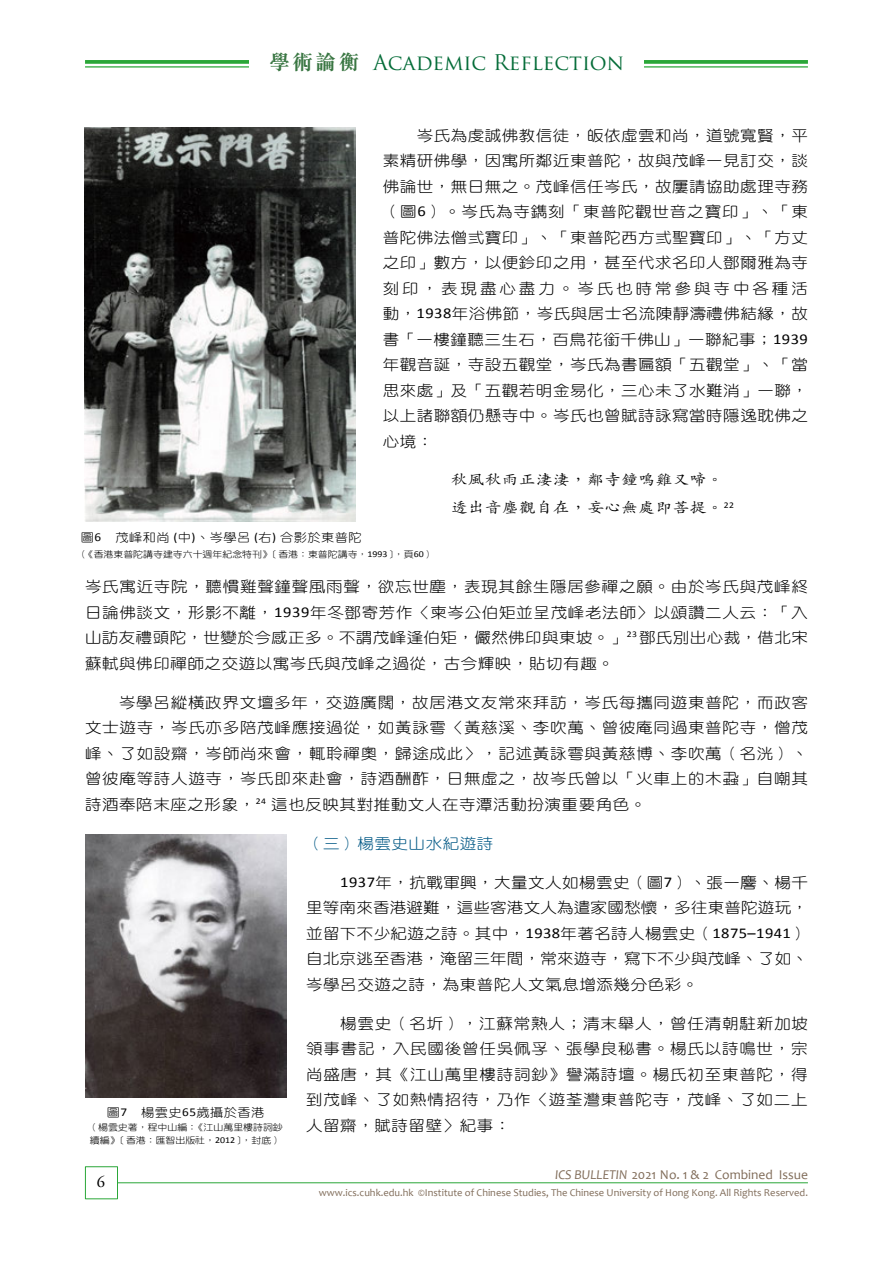
<style>
.page{position:relative;width:893px;height:1263px;background:#fff}
.page>*{position:absolute;margin:0;border:0;box-sizing:border-box;transform-origin:0 0}
.t1{font:21px "Trajan Pro";color:#046c38}
.t2{font:16.5px "Adobe Garamond Pro";color:#000}
.c_BODY_chi{font:15px/25.5px "DF Yuan Lt HK BF";letter-spacing:.035em;color:#000;text-align:justify;scale:1.1 1}
.c_BODY_chi-2{font:15px "Adobe Kaiti Std";letter-spacing:.035em;color:#000;scale:1.1 1}
.c_BODY_chi-3{font:15px "DF Yuan Lt HK BF";letter-spacing:.035em;color:#005885;scale:1.1 1}
.t3{font:13.5px "Candara";color:#816d5a}
.c_BODY_chi-4{font:12px "DF Yuan Lt HK BF";letter-spacing:.035em;color:#000;scale:1.1 1}
.t4{font:10.5px "Candara";color:#816d5a}
.c_BODY_chi-5{font:9px/13.5px "DF Yuan Lt HK BF";color:#000;scale:1.1 1}
.s1{font-family:"M Sung HK";font-weight:700;color:#397642}
.s2{font-family:"Calibri"}
.s3{font-family:"DF Kai Shu SB Estd BF"}
.s4{font-style:italic}
</style>
<div class="page">
<div style="left:85px;top:1166px;width:33px;height:33px;background:#fff;border:1px solid #2aa738"></div>
<hr style="left:117px;top:1182px;width:691px;height:1px;background:#2aa738">
<svg style="left:85px;top:60px;width:723px;height:4px"></svg>
<hr style="left:85px;top:66px;width:723px;height:2px;background:#2aa738">
<div style="left:249px;top:52px;width:395px;height:25px;background:#fff"></div>
<img style="left:85px;top:128px;width:271px;height:393px">
<img style="left:85px;top:834px;width:201px;height:263px">
<h1 class="t1" style="left:269px;top:49px;width:356px"><span class="s1">學術論衡</span> Academic Reflection</h1>
<p class="c_BODY_chi-4" style="left:81px;top:531px;width:257px">圖<span class="s2">6</span> 茂峰和尚 <span class="s2">(</span>中<span class="s2">)</span>、岑學呂 <span class="s2">(</span>右<span class="s2">)</span> 合影於東普陀</p>
<p class="c_BODY_chi" style="left:383px;top:122px;width:388px;text-indent:34px">岑氏為虔誠佛教信徒，皈依虛雲和尚，道號寬賢，平素精研佛學，因寓所鄰近東普陀，故與茂峰一見訂交，談佛論世，無日無之。茂峰信任岑氏，故屢請協助處理寺務（圖<span class="s2">6</span>）。岑氏為寺鐫刻「東普陀觀世音之寶印」、「東普陀佛法僧弎寶印」、「東普陀西方弎聖寶印」、「方丈之印」數方，以便鈐印之用，甚至代求名印人鄧爾雅為寺刻印，表現盡心盡力。岑氏也時常參與寺中各種活動，<span class="s2">1938</span>年浴佛節，岑氏與居士名流陳靜濤禮佛結緣，故書「一樓鐘聽三生石，百鳥花銜千佛山」一聯紀事；<span class="s2">1939</span>年觀音誕，寺設五觀堂，岑氏為書匾額「五觀堂」、「當思來處」及「五觀若明金易化，三心未了水難消」一聯，以上諸聯額仍懸寺中。岑氏也曾賦詩詠寫當時隱逸耽佛之心境：</p>
<p class="c_BODY_chi-2" style="left:451px;top:470px;width:249px">秋風秋雨正淒淒<span class="s3">，</span>鄰寺鐘鳴雞又啼<span class="s3">。</span></p>
<p class="c_BODY_chi-2" style="left:451px;top:498px;width:259px">透出音塵觀自在<span class="s3">，</span>妄心無處即菩提<span class="s3">。</span><sup>22</sup></p>
<p class="c_BODY_chi-5" style="left:77px;top:547px;width:325px">（《香港東普陀講寺建寺六十週年紀念特刊》〔香港：東普陀講寺，<span class="s2">1993</span>〕，頁<span class="s2">60</span>）</p>
<p class="c_BODY_chi" style="left:85px;top:574px;width:659px">岑氏寓近寺院，聽慣雞聲鐘聲風雨聲，欲忘世塵，表現其餘生隱居參禪之願。由於岑氏與茂峰終日論佛談文，形影不離，<span class="s2">1939</span>年冬鄧寄芳作〈柬岑公伯矩並呈茂峰老法師〉以頌讚二人云：「入山訪友禮頭陀，世變於今感正多。不謂茂峰逢伯矩，儼然佛印與東坡。」<sup>23</sup> 鄧氏別出心裁，借北宋蘇軾與佛印禪師之交遊以寓岑氏與茂峰之過從，古今輝映，貼切有趣。</p>
<p class="c_BODY_chi" style="left:85px;top:689px;width:659px;text-indent:34px">岑學呂縱橫政界文壇多年，交遊廣闊，故居港文友常來拜訪，岑氏每攜同遊東普陀，而政客文士遊寺，岑氏亦多陪茂峰應接過從，如黃詠雩〈黃慈溪、李吹萬、曾彼庵同過東普陀寺，僧茂峰、了如設齋，岑師尚來會，輒聆禪奧，歸途成此〉，記述黃詠雩與黃慈博、李吹萬（名洸）、曾彼庵等詩人遊寺，岑氏即來赴會，詩酒酬酢，日無虛之，故岑氏曾以「火車上的木蝨」自嘲其詩酒奉陪末座之形象，<sup>24</sup> 這也反映其對推動文人在寺潭活動扮演重要角色。</p>
<p class="c_BODY_chi-3" style="left:306px;top:836px;width:172px">（三）楊雲史山水紀遊詩</p>
<p class="c_BODY_chi" style="left:306px;top:869px;width:458px;text-indent:34px"><span class="s2">1937</span>年，抗戰軍興，大量文人如楊雲史（圖<span class="s2">7</span>）、張一麐、楊千里等南來香港避難，這些客港文人為遣家國愁懷，多往東普陀遊玩，並留下不少紀遊之詩。其中，<span class="s2">1938</span>年著名詩人楊雲史（<span class="s2">1875–1941</span>）自北京逃至香港，淹留三年間，常來遊寺，寫下不少與茂峰、了如、岑學呂交遊之詩，為東普陀人文氣息增添幾分色彩。</p>
<p class="c_BODY_chi" style="left:306px;top:1010px;width:458px;text-indent:34px">楊雲史（名圻），江蘇常熟人；清末舉人，曾任清朝駐新加坡領事書記，入民國後曾任吳佩孚、張學良秘書。楊氏以詩鳴世，宗尚盛唐，其《江山萬里樓詩詞鈔》譽滿詩壇。楊氏初至東普陀，得到茂峰、了如熱情招待，乃作〈遊荃灣東普陀寺，茂峰、了如二上人留齋，賦詩留壁〉紀事：</p>
<p class="c_BODY_chi-4" style="left:107px;top:1107px;width:145px">圖<span class="s2">7</span>　楊雲史<span class="s2">65</span>歲攝於香港</p>
<p class="c_BODY_chi-5" style="left:88px;top:1120px;width:178px">（楊雲史著，程中山編：《江山萬里樓詩詞鈔續編》〔香港：匯智出版社，<span class="s2">2012</span>〕，封底）</p>
<p class="t2" style="left:97px;top:1172px;width:10px">6</p>
<p class="t3" style="left:555px;top:1166px;width:254px"><span class="s4">ICS BULLETIN</span> 2021 No. 1 &amp; 2 Combined Issue</p>
<p class="t4" style="left:319px;top:1186px;width:491px">www.ics.cuhk.edu.hk ©Institute of Chinese Studies, The Chinese University of Hong Kong. All Rights Reserved.</p>
</div>
